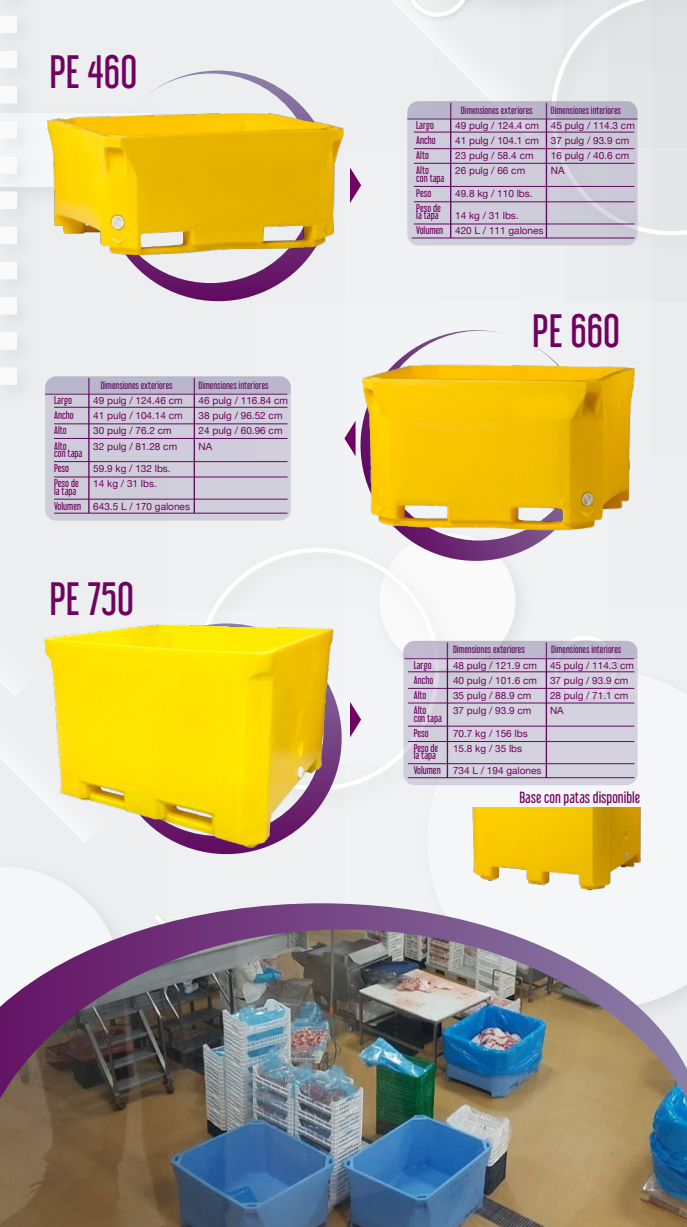
<style>
.page{position:relative;width:687px;height:1227px;background:#fff}
.page>*{position:absolute;margin:0;border:0;box-sizing:border-box;transform-origin:0 0}
.t1{font:41.75px "Libel Suit Rg";color:#700261}
.t2{font:14.5px "Libel Suit Rg";color:#700261}
.t3{font:10px/15px "Helvetica Neue";color:#700261}
.t4{font:10px/15px "Libel Suit Rg";color:#700261}
.t5{font:9.5px "Libel Suit Rg";color:#60095f}
</style>
<div class="page">
<div style="left:0;top:0;width:687px;height:1226px;background:#edeff1"></div>
<div style="left:0;top:113px;width:150px;height:74px;background:#f5f6f7"></div>
<div style="left:379px;top:533px;width:136px;height:136px;background:#fafafa;border-radius:50%"></div>
<div style="left:554px;top:635px;width:63px;height:63px;border:4px solid #fff;border-radius:50%"></div>
<svg style="left:0;top:0;width:17px;height:387px"></svg>
<img style="left:210px;top:552px;width:245px;height:233px">
<svg style="left:410px;top:0;width:126px;height:19px"></svg>
<div style="left:536px;top:0;width:151px;height:246px;background:#e4e7e8"></div>
<svg style="left:120px;top:70px;width:224px;height:232px"></svg>
<svg style="left:407px;top:101px;width:230px;height:144px;fill:#cfccd9"></svg>
<hr style="left:407px;top:119px;width:230px;height:1px;background:#60095f">
<hr style="left:414px;top:132px;width:220px;height:1px;background:#60095f">
<hr style="left:414px;top:148px;width:220px;height:1px;background:#60095f">
<hr style="left:414px;top:163px;width:220px;height:1px;background:#60095f">
<hr style="left:414px;top:201px;width:220px;height:1px;background:#60095f">
<hr style="left:414px;top:224px;width:220px;height:1px;background:#60095f">
<hr style="left:414px;top:186px;width:220px;height:1px;background:#60095f">
<hr style="left:450px;top:103px;width:1px;height:135px;background:#60095f">
<hr style="left:546px;top:103px;width:1px;height:135px;background:#60095f">
<svg style="left:407px;top:101px;width:230px;height:18px"></svg>
<hr style="left:412px;top:238px;width:222px;height:1px;background:#60095f">
<svg style="left:350px;top:167px;width:11px;height:36px"></svg>
<img style="left:48px;top:114px;width:295px;height:140px">
<svg style="left:351px;top:330px;width:187px;height:257px"></svg>
<div style="left:45px;top:376px;width:246px;height:144px;background:#cfcdda;border-radius:11px"></div>
<hr style="left:45px;top:394px;width:242px;height:1px;background:#60095f">
<hr style="left:54px;top:407px;width:233px;height:1px;background:#60095f">
<hr style="left:54px;top:423px;width:233px;height:1px;background:#60095f">
<hr style="left:54px;top:438px;width:233px;height:1px;background:#60095f">
<hr style="left:54px;top:476px;width:234px;height:1px;background:#60095f">
<hr style="left:54px;top:499px;width:234px;height:1px;background:#60095f">
<hr style="left:54px;top:461px;width:233px;height:1px;background:#60095f">
<hr style="left:88px;top:378px;width:2px;height:135px;background:#60095f">
<hr style="left:194px;top:378px;width:1px;height:135px;background:#60095f">
<svg style="left:45px;top:376px;width:246px;height:18px"></svg>
<hr style="left:54px;top:513px;width:233px;height:1px;background:#60095f">
<svg style="left:344px;top:420px;width:11px;height:36px"></svg>
<img style="left:355px;top:333px;width:280px;height:210px">
<svg style="left:186px;top:614px;width:181px;height:241px"></svg>
<svg style="left:403px;top:641px;width:234px;height:144px;fill:#d5d2df"></svg>
<hr style="left:404px;top:658px;width:230px;height:1px;background:#60095f">
<hr style="left:408px;top:671px;width:226px;height:1px;background:#60095f">
<hr style="left:408px;top:688px;width:226px;height:1px;background:#60095f">
<hr style="left:408px;top:702px;width:226px;height:1px;background:#60095f">
<hr style="left:408px;top:741px;width:226px;height:1px;background:#60095f">
<hr style="left:408px;top:763px;width:226px;height:1px;background:#60095f">
<hr style="left:408px;top:725px;width:226px;height:1px;background:#60095f">
<hr style="left:408px;top:777px;width:226px;height:1px;background:#60095f">
<hr style="left:447px;top:642px;width:1px;height:135px;background:#60095f">
<hr style="left:546px;top:642px;width:1px;height:135px;background:#60095f">
<div style="left:403px;top:641px;width:234px;height:17px;background:#bcb8cd"></div>
<svg style="left:350px;top:701px;width:11px;height:36px"></svg>
<img style="left:45px;top:624px;width:288px;height:223px">
<img style="left:472px;top:807px;width:169px;height:84px">
<svg style="left:93px;top:903px;width:402px;height:26px"></svg>
<img style="left:0;top:929px;width:687px;height:297px">
<h1 class="t1" style="left:49px;top:37px;width:89px">PE 460</h1>
<p class="t4" style="left:54px;top:392px;width:21px">Largo<br>Ancho<br>Alto<br>Alto</p>
<p class="t4" style="left:54px;top:444px;width:30px">con tapa<br>Peso<br>Peso de</p>
<p class="t4" style="left:54px;top:482px;width:29px">la tapa<br>Volumen</p>
<p class="t5" style="left:101px;top:377px;width:73px">Dimensiones exteriores</p>
<p class="t5" style="left:199px;top:377px;width:72px">Dimensiones interiores</p>
<p class="t3" style="left:93px;top:394px;width:91px">49 pulg / 124.46 cm<br>41 pulg / 104.14 cm<br>30 pulg / 76.2 cm<br>32 pulg / 81.28 cm</p>
<p class="t3" style="left:93px;top:461px;width:79px">59.9 kg / 132 lbs.<br>14 kg / 31 lbs.</p>
<p class="t3" style="left:93px;top:499px;width:98px">643.5 L / 170 galones</p>
<p class="t3" style="left:199px;top:394px;width:91px">46 pulg / 116.84 cm<br>38 pulg / 96.52 cm<br>24 pulg / 60.96 cm<br>NA</p>
<h1 class="t1" style="left:49px;top:564px;width:86px">PE 750</h1>
<p class="t4" style="left:416px;top:117px;width:21px">Largo<br>Ancho<br>Alto<br>Alto</p>
<p class="t4" style="left:416px;top:169px;width:30px">con tapa<br>Peso<br>Peso de</p>
<p class="t4" style="left:416px;top:207px;width:29px">la tapa<br>Volumen</p>
<p class="t5" style="left:461px;top:102px;width:73px">Dimensiones exteriores</p>
<p class="t5" style="left:551px;top:102px;width:72px">Dimensiones interiores</p>
<p class="t3" style="left:455px;top:119px;width:85px">49 pulg / 124.4 cm<br>41 pulg / 104.1 cm<br>23 pulg / 58.4 cm<br>26 pulg / 66 cm</p>
<p class="t3" style="left:455px;top:186px;width:79px">49.8 kg / 110 lbs.</p>
<p class="t3" style="left:455px;top:209px;width:90px">14 kg / 31 lbs.<br>420 L / 111 galones</p>
<p class="t3" style="left:551px;top:119px;width:85px">45 pulg / 114.3 cm<br>37 pulg / 93.9 cm<br>16 pulg / 40.6 cm<br>NA</p>
<h1 class="t1" style="left:532px;top:296px;width:89px">PE 660</h1>
<p class="t4" style="left:414px;top:656px;width:21px">Largo<br>Ancho<br>Alto<br>Alto</p>
<p class="t4" style="left:414px;top:709px;width:30px">con tapa<br>Peso<br>Peso de</p>
<p class="t4" style="left:414px;top:746px;width:29px">la tapa<br>Volumen</p>
<p class="t5" style="left:453px;top:642px;width:73px">Dimensiones exteriores</p>
<p class="t5" style="left:551px;top:642px;width:72px">Dimensiones interiores</p>
<p class="t3" style="left:453px;top:658px;width:85px">48 pulg / 121.9 cm<br>40 pulg / 101.6 cm<br>35 pulg / 88.9 cm<br>37 pulg / 93.9 cm</p>
<p class="t3" style="left:453px;top:726px;width:76px">70.7 kg / 156 lbs<br>15.8 kg / 35 lbs</p>
<p class="t3" style="left:453px;top:763px;width:90px">734 L / 194 galones</p>
<p class="t3" style="left:550px;top:658px;width:85px">45 pulg / 114.3 cm<br>37 pulg / 93.9 cm<br>28 pulg / 71.1 cm<br>NA</p>
<h2 class="t2" style="left:519px;top:786px;width:122px">Base con patas disponible</h2>
</div>
